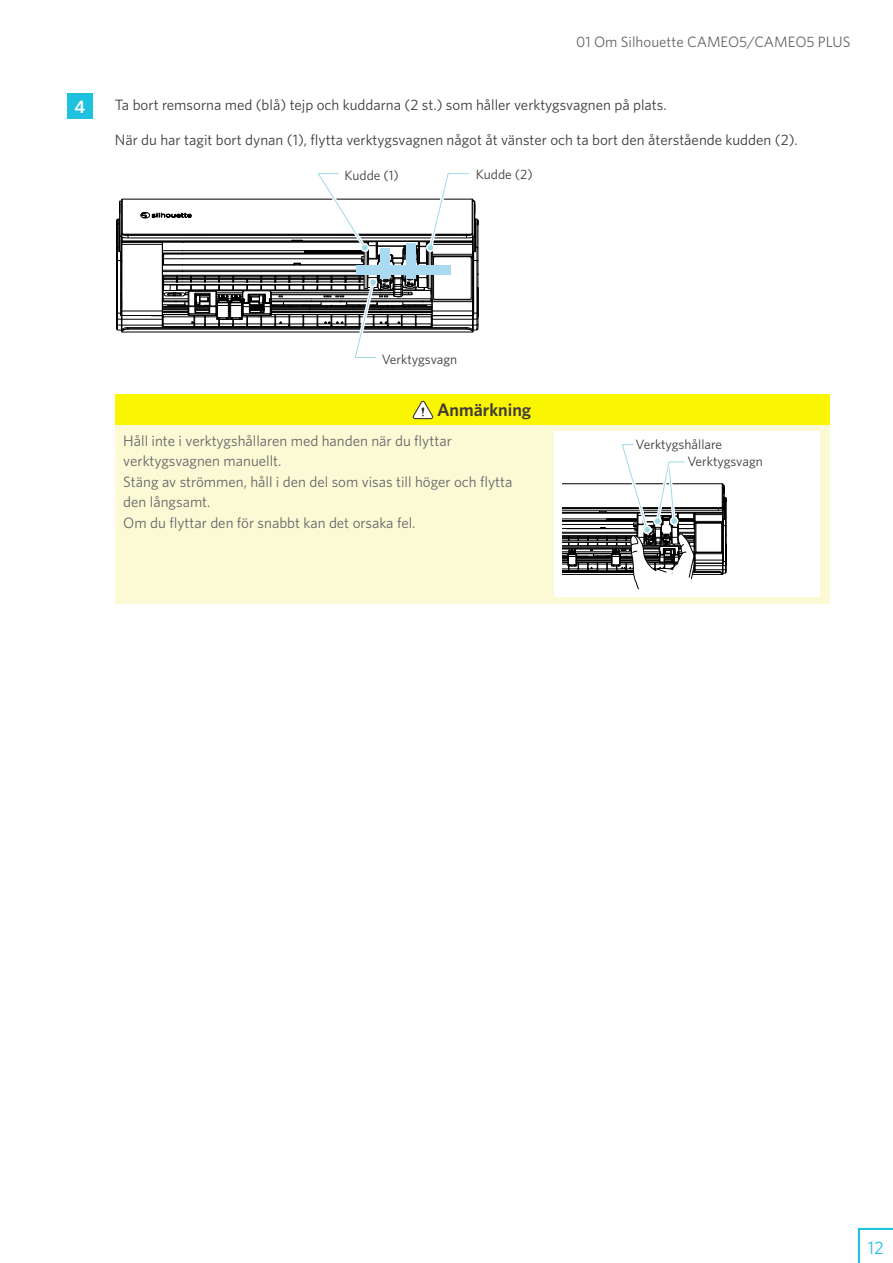
<style>
.page{position:relative;width:893px;height:1263px;background:#fff}
.page>*{position:absolute;margin:0;border:0;box-sizing:border-box;transform-origin:0 0}
.t1{font:600 18px "Whitney";color:#3e3a39}
.t2{font:18px "Whitney";color:#1fc2de}
.t3{font:600 18px "Whitney";color:#fff}
.t4{font:15px/19.5px "Whitney";color:#646569}
.t5{font:15px "Whitney";color:#3e3a39}
.t6{font:13.5px "Whitney";color:#3e3a39}
</style>
<div class="page">
<svg style="left:857px;top:1227px;width:36px;height:36px"></svg>
<div style="left:67px;top:94px;width:26px;height:25px;background:#1fc2de"></div>
<svg style="left:116px;top:173px;width:363px;height:185px"></svg>
<div style="left:115px;top:394px;width:714px;height:32px;background:#faf500"></div>
<div style="left:115px;top:426px;width:714px;height:178px;background:#fbfad5"></div>
<svg style="left:413px;top:401px;width:20px;height:18px"></svg>
<div style="left:554px;top:431px;width:266px;height:166px;background:#fff"></div>
<svg style="left:562px;top:444px;width:165px;height:146px"></svg>
<p class="t4" style="left:576px;top:31px;width:276px">01 Om Silhouette CAMEO5/CAMEO5 PLUS</p>
<p class="t3" style="left:75px;top:94px;width:12px">4</p>
<p class="t5" style="left:115px;top:95px;width:553px">Ta bort remsorna med (blå) tejp och kuddarna (2 st.) som håller verktygsvagnen på plats.</p>
<p class="t5" style="left:115px;top:129px;width:685px">När du har tagit bort dynan (1), flytta verktygsvagnen något åt vänster och ta bort den återstående kudden (2).</p>
<p class="t6" style="left:344px;top:166px;width:56px">Kudde (1)</p>
<p class="t6" style="left:476px;top:165px;width:58px">Kudde (2)</p>
<p class="t6" style="left:382px;top:350px;width:77px">Verktygsvagn</p>
<p class="t1" style="left:437px;top:398px;width:96px">Anmärkning</p>
<p class="t4" style="left:123px;top:431px;width:330px">Håll inte i verktygshållaren med handen när du flyttar verktygsvagnen manuellt.</p>
<p class="t4" style="left:123px;top:472px;width:391px">Stäng av strömmen, håll i den del som visas till höger och flytta den långsamt.</p>
<p class="t4" style="left:123px;top:513px;width:294px">Om du flyttar den för snabbt kan det orsaka fel.</p>
<p class="t6" style="left:636px;top:435px;width:88px">Verktygshållare</p>
<p class="t6" style="left:687px;top:452px;width:77px">Verktygsvagn</p>
<p class="t2" style="left:868px;top:1235px;width:18px">12</p>
</div>
